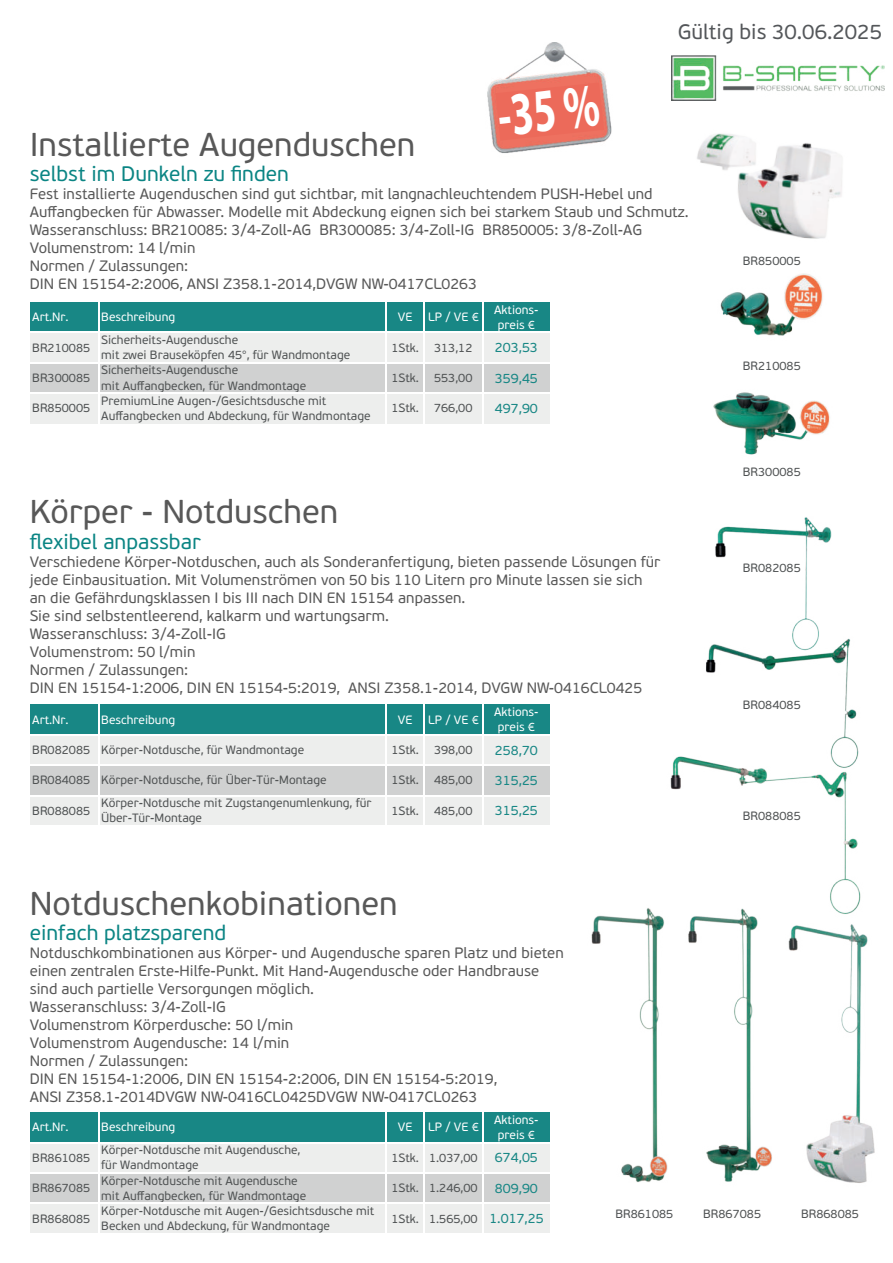
<style>
.page{position:relative;width:893px;height:1263px;background:#fff}
.page>*{position:absolute;margin:0;border:0;box-sizing:border-box;transform-origin:0 0}
.t1{font:700 61.05px "Myriad Pro";color:#fff;scale:.67 1}
.t2{font:33px "PF Beau Sans Pro";color:#585858}
.t3{font:21px "PF Beau Sans Pro";color:#0b8584}
.t4{font:21px "PF Beau Sans Pro";color:#54575a}
.t5{font:15px/18px "PF Beau Sans Pro";color:#585858}
.t6{font:13.5px "PF Beau Sans Pro";color:#188785}
.t7{font:12px/15.1px "PF Beau Sans Pro";color:#505354}
.t8{font:12px/15.1px "PF Beau Sans Pro";color:#fff;text-align:center}
.s1{font-size:13.5px;color:#188785}
</style>
<div class="page">
<img style="left:706px;top:638px;width:152px;height:112px">
<img style="left:670px;top:750px;width:191px;height:161px">
<img style="left:706px;top:517px;width:134px;height:137px">
<div style="left:30px;top:704px;width:520px;height:31px;background:#188785"></div>
<div style="left:30px;top:735px;width:520px;height:30px;background:#edeeed"></div>
<div style="left:30px;top:765px;width:520px;height:31px;background:#d0d1d1"></div>
<div style="left:30px;top:796px;width:520px;height:30px;background:#edeeed"></div>
<hr style="left:98px;top:704px;width:1px;height:123px;background:#fff">
<hr style="left:386px;top:704px;width:1px;height:123px;background:#fff">
<hr style="left:423px;top:704px;width:2px;height:123px;background:#fff">
<hr style="left:482px;top:704px;width:2px;height:123px;background:#fff">
<hr style="left:30px;top:734px;width:520px;height:1px;background:#fff">
<hr style="left:30px;top:764px;width:520px;height:2px;background:#fff">
<hr style="left:30px;top:795px;width:520px;height:1px;background:#fff">
<hr style="left:30px;top:825px;width:520px;height:2px;background:#fff">
<div style="left:30px;top:1112px;width:520px;height:31px;background:#188785"></div>
<div style="left:30px;top:1142px;width:520px;height:31px;background:#edeeed"></div>
<div style="left:30px;top:1173px;width:520px;height:30px;background:#d0d1d1"></div>
<div style="left:30px;top:1203px;width:520px;height:31px;background:#edeeed"></div>
<hr style="left:98px;top:1112px;width:1px;height:122px;background:#fff">
<hr style="left:386px;top:1112px;width:1px;height:122px;background:#fff">
<hr style="left:423px;top:1112px;width:2px;height:122px;background:#fff">
<hr style="left:482px;top:1112px;width:2px;height:122px;background:#fff">
<hr style="left:30px;top:1142px;width:520px;height:1px;background:#fff">
<hr style="left:30px;top:1172px;width:520px;height:2px;background:#fff">
<hr style="left:30px;top:1203px;width:520px;height:1px;background:#fff">
<hr style="left:30px;top:1233px;width:520px;height:1px;background:#fff">
<img style="left:487px;top:42px;width:125px;height:111px">
<div style="left:495px;top:83px;width:109px;height:58px;background:#ec6a5a"></div>
<img style="left:720px;top:273px;width:103px;height:63px">
<img style="left:713px;top:392px;width:117px;height:63px">
<img style="left:738px;top:143px;width:104px;height:96px">
<img style="left:697px;top:133px;width:67px;height:47px">
<img style="left:591px;top:900px;width:82px;height:282px">
<img style="left:673px;top:897px;width:112px;height:285px">
<img style="left:788px;top:911px;width:87px;height:272px">
<img style="left:672px;top:55px;width:212px;height:45px">
<div style="left:30px;top:302px;width:520px;height:30px;background:#188785"></div>
<div style="left:30px;top:332px;width:520px;height:31px;background:#edeeed"></div>
<div style="left:30px;top:363px;width:520px;height:30px;background:#d0d1d1"></div>
<div style="left:30px;top:393px;width:520px;height:31px;background:#edeeed"></div>
<hr style="left:98px;top:302px;width:1px;height:122px;background:#fff">
<hr style="left:386px;top:302px;width:1px;height:122px;background:#fff">
<hr style="left:423px;top:302px;width:2px;height:122px;background:#fff">
<hr style="left:482px;top:302px;width:2px;height:122px;background:#fff">
<hr style="left:30px;top:332px;width:520px;height:1px;background:#fff">
<hr style="left:30px;top:362px;width:520px;height:1px;background:#fff">
<hr style="left:30px;top:392px;width:520px;height:2px;background:#fff">
<h3 class="t4" style="left:678px;top:21px;width:206px">Gültig bis 30.06.2025</h3>
<h1 class="t1" style="left:493px;top:80px;width:154px;rotate:-7deg">-35 %</h1>
<h2 class="t2" style="left:30px;top:127px;width:387px">Installierte Augenduschen</h2>
<h3 class="t3" style="left:30px;top:163px;width:261px">selbst im Dunkeln zu finden</h3>
<p class="t5" style="left:30px;top:185px;width:660px">Fest installierte Augenduschen sind gut sichtbar, mit langnachleuchtendem PUSH-Hebel und Auffangbecken für Abwasser. Modelle mit Abdeckung eignen sich bei starkem Staub und Schmutz.<br>Wasseranschluss: BR210085: 3/4-Zoll-AG BR300085: 3/4-Zoll-IG BR850005: 3/8-Zoll-AG Volumenstrom: 14 l/min<br>Normen / Zulassungen:<br>DIN EN 15154-2:2006, ANSI Z358.1-2014,DVGW NW-0417CL0263</p>
<p class="t8" style="left:32px;top:310px;width:38px">A N. tr .r</p>
<p class="t8" style="left:494px;top:302px;width:46px">Aktions&shy;preis €</p>
<p class="t7" style="left:32px;top:340px;width:59px">BR210085</p>
<p class="t7" style="left:101px;top:333px;width:251px">Sicherheits-Augendusche<br>mit zwei Brauseköpfen 45°, für Wandmontage</p>
<p class="t7" style="left:391px;top:340px;width:29px">1Stk.</p>
<p class="t7" style="left:434px;top:340px;width:40px">313,12</p>
<p class="t6" style="left:495px;top:341px;width:45px">203,53</p>
<p class="t7" style="left:32px;top:371px;width:59px">BR300085</p>
<p class="t7" style="left:101px;top:363px;width:206px">Sicherheits-Augendusche<br>mit Auffangbecken, für Wandmontage</p>
<p class="t7" style="left:391px;top:371px;width:29px">1Stk.</p>
<p class="t7" style="left:434px;top:371px;width:40px">553,00</p>
<p class="t6" style="left:495px;top:371px;width:45px">359,45</p>
<p class="t7" style="left:32px;top:401px;width:59px">BR850005</p>
<p class="t7" style="left:101px;top:393px;width:271px">PremiumLine Augen-/Gesichtsdusche mit<br>Auffangbecken und Abdeckung, für Wandmontage</p>
<p class="t7" style="left:391px;top:401px;width:29px">1Stk.</p>
<p class="t7" style="left:434px;top:401px;width:40px">766,00</p>
<p class="t6" style="left:495px;top:401px;width:45px">497,90</p>
<p class="t8" style="left:428px;top:310px;width:52px">PL V/ €E</p>
<p class="t8" style="left:101px;top:310px;width:75px">B gnub i erhcse</p>
<p class="t8" style="left:398px;top:310px;width:16px">VE</p>
<h2 class="t2" style="left:30px;top:495px;width:310px">Körper - Notduschen</h2>
<h3 class="t3" style="left:30px;top:531px;width:173px">flexibel anpassbar</h3>
<p class="t5" style="left:30px;top:553px;width:632px">Verschiedene Körper-Notduschen, auch als Sonderanfertigung, bieten passende Lösungen für jede Einbausituation. Mit Volumenströmen von 50 bis 110 Litern pro Minute lassen sie sich an die Gefährdungsklassen I bis III nach DIN EN 15154 anpassen.<br>Sie sind selbstentleerend, kalkarm und wartungsarm.<br>Wasseranschluss: 3/4-Zoll-IG<br>Volumenstrom: 50 l/min<br>Normen / Zulassungen:<br>DIN EN 15154-1:2006, DIN EN 15154-5:2019, ANSI Z358.1-2014, DVGW NW-0416CL0425</p>
<p class="t8" style="left:32px;top:712px;width:38px">A N. tr .r</p>
<p class="t8" style="left:494px;top:705px;width:46px">Aktions&shy;preis €</p>
<p class="t7" style="left:32px;top:743px;width:273px">BR082085 Körper-Notdusche, für Wandmontage</p>
<p class="t7" style="left:391px;top:743px;width:29px">1Stk.</p>
<p class="t7" style="left:434px;top:743px;width:40px">398,00</p>
<p class="t6" style="left:495px;top:743px;width:45px">258,70</p>
<p class="t7" style="left:32px;top:773px;width:296px">BR084085 Körper-Notdusche, für Über-Tür-Montage</p>
<p class="t7" style="left:391px;top:773px;width:29px">1Stk.</p>
<p class="t7" style="left:434px;top:773px;width:40px">485,00</p>
<p class="t6" style="left:495px;top:773px;width:45px">315,25</p>
<p class="t7" style="left:32px;top:803px;width:59px">BR088085</p>
<p class="t7" style="left:101px;top:796px;width:272px">Körper-Notdusche mit Zugstangenumlenkung, für<br>Über-Tür-Montage</p>
<p class="t7" style="left:391px;top:803px;width:29px">1Stk.</p>
<p class="t7" style="left:434px;top:803px;width:40px">485,00</p>
<p class="t6" style="left:495px;top:804px;width:45px">315,25</p>
<p class="t8" style="left:428px;top:712px;width:52px">PL V/ €E</p>
<p class="t8" style="left:101px;top:712px;width:75px">B gnub i erhcse</p>
<p class="t8" style="left:398px;top:712px;width:16px">VE</p>
<h2 class="t2" style="left:30px;top:886px;width:369px">Notduschenkobinationen</h2>
<h3 class="t3" style="left:30px;top:922px;width:198px">einfach platzsparend</h3>
<p class="t5" style="left:30px;top:944px;width:535px">Notduschkombinationen aus Körper- und Augendusche sparen Platz und bieten einen zentralen Erste-Hilfe-Punkt. Mit Hand-Augendusche oder Handbrause sind auch partielle Versorgungen möglich.<br>Wasseranschluss: 3/4-Zoll-IG<br>Volumenstrom Körperdusche: 50 l/min<br>Volumenstrom Augendusche: 14 l/min<br>Normen / Zulassungen:<br>DIN EN 15154-1:2006, DIN EN 15154-2:2006, DIN EN 15154-5:2019,<br>ANSI Z358.1-2014DVGW NW-0416CL0425DVGW NW-0417CL0263</p>
<p class="t7" style="left:743px;top:253px;width:59px">BR850005</p>
<p class="t7" style="left:743px;top:358px;width:59px">BR210085</p>
<p class="t7" style="left:743px;top:464px;width:59px">BR300085</p>
<p class="t7" style="left:743px;top:561px;width:59px">BR082085</p>
<p class="t7" style="left:743px;top:697px;width:59px">BR084085</p>
<p class="t7" style="left:743px;top:808px;width:59px">BR088085</p>
<p class="t8" style="left:32px;top:1120px;width:38px">A N. tr .r</p>
<p class="t8" style="left:494px;top:1112px;width:46px">Aktions&shy;preis €</p>
<p class="t7" style="left:32px;top:1150px;width:59px">BR861085</p>
<p class="t7" style="left:101px;top:1143px;width:201px">Körper-Notdusche mit Augendusche, für Wandmontage</p>
<p class="t7" style="left:391px;top:1150px;width:88px">1Stk. 1.037,00</p>
<p class="t6" style="left:495px;top:1151px;width:45px">674,05</p>
<p class="t7" style="left:32px;top:1181px;width:59px">BR867085</p>
<p class="t7" style="left:101px;top:1173px;width:206px">Körper-Notdusche mit Augendusche mit Auffangbecken, für Wandmontage</p>
<p class="t7" style="left:391px;top:1181px;width:88px">1Stk. 1.246,00</p>
<p class="t6" style="left:495px;top:1181px;width:45px">809,90</p>
<p class="t7" style="left:32px;top:1211px;width:59px">BR868085</p>
<p class="t7" style="left:101px;top:1204px;width:275px">Körper-Notdusche mit Augen-/Gesichtsdusche mit<br>Becken und Abdeckung, für Wandmontage</p>
<p class="t7" style="left:391px;top:1211px;width:154px">1Stk. 1.565,00 <span class="s1">1.017,25</span></p>
<p class="t8" style="left:428px;top:1120px;width:52px">PL V/ €E</p>
<p class="t8" style="left:101px;top:1120px;width:75px">B gnub i erhcse</p>
<p class="t8" style="left:398px;top:1120px;width:16px">VE</p>
<p class="t7" style="left:615px;top:1206px;width:59px">BR861085</p>
<p class="t7" style="left:703px;top:1206px;width:59px">BR867085</p>
<p class="t7" style="left:801px;top:1206px;width:59px">BR868085</p>
</div>
